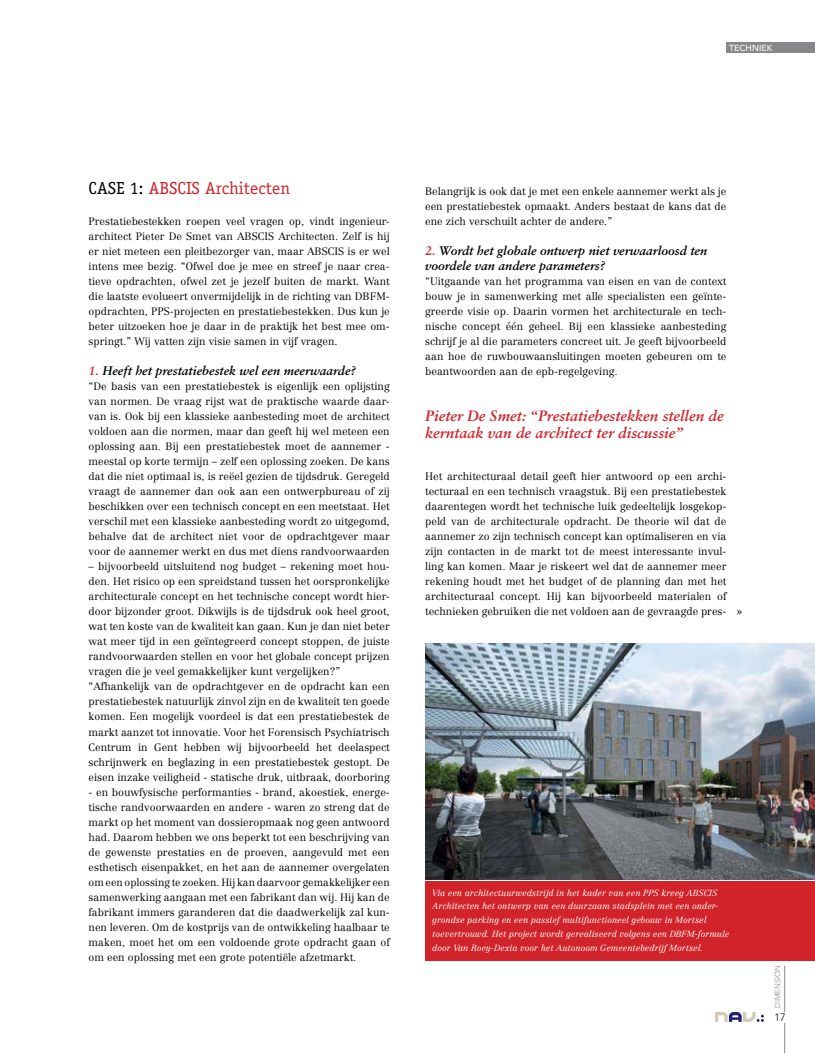
<style>
.page{position:relative;width:815px;height:1053px;background:#fff}
.page>*{position:absolute;margin:0;border:0;box-sizing:border-box;transform-origin:0 0}
.t1{font:17.5px "Officina Serif LT";color:#d2232a}
.t2{font:italic 700 15px/17.5px "Sabon LT";color:#d2232a}
.t3{font:italic 700 12.5px/15px "Sabon LT";color:#000}
.t4{font:300 10.62px/15px "Centennial LT";color:#000;text-align:justify}
.t5{font:300 10.62px "Avenir LT";color:#000}
.t6{font:300 10.5px "Centennial LT";color:#000}
.t7{font:italic 300 8.75px/13.8px "Centennial LT";color:#fff}
.t8{font:500 8.75px "Avenir LT";color:#fff}
.t9{font:300 7.5px "Avenir LT";color:#878889}
.s1{color:#000}
.s2{color:#d2232a}
</style>
<div class="page">
<hr style="left:784px;top:965px;width:1px;height:47px;background:#878889">
<hr style="left:784px;top:1022px;width:1px;height:30px;background:#878889">
<div style="left:726px;top:43px;width:89px;height:10px;background:#878889"></div>
<svg style="left:715px;top:1012px;width:49px;height:9px"></svg>
<img style="left:425px;top:643px;width:390px;height:236px">
<div style="left:425px;top:881px;width:390px;height:80px;background:#d2232a"></div>
<p class="t8" style="left:729px;top:43px;width:45px">TECHNIEK</p>
<h1 class="t1" style="left:89px;top:178px;width:203px"><span class="s1">CASE 1:</span> ABSCIS Architecten</h1>
<p class="t4" style="left:89px;top:214px;width:303px">Prestatiebestekken roepen veel vragen op, vindt ingenieur&shy;architect Pieter De Smet van ABSCIS Architecten. Zelf is hij er niet meteen een pleitbezorger van, maar ABSCIS is er wel intens mee bezig. “Ofwel doe je mee en streef je naar crea&shy;tieve opdrachten, ofwel zet je jezelf buiten de markt. Want die laatste evolueert onvermijdelijk in de richting van DBFM&shy;opdrachten, PPS-projecten en prestatiebestekken. Dus kun je beter uitzoeken hoe je daar in de praktijk het best mee om&shy;springt.” Wij vatten zijn visie samen in vijf vragen.</p>
<p class="t3" style="left:89px;top:363px;width:269px"><span class="s2">1.</span> Heeft het prestatiebestek wel een meerwaarde?</p>
<p class="t4" style="left:89px;top:379px;width:303px">“De basis van een prestatiebestek is eigenlijk een oplijsting van normen. De vraag rijst wat de praktische waarde daar&shy;van is. Ook bij een klassieke aanbesteding moet de architect voldoen aan die normen, maar dan geeft hij wel meteen een oplossing aan. Bij een prestatiebestek moet de aannemer - meestal op korte termijn – zelf een oplossing zoeken. De kans dat die niet optimaal is, is reëel gezien de tijdsdruk. Geregeld vraagt de aannemer dan ook aan een ontwerpbureau of zij beschikken over een technisch concept en een meetstaat. Het verschil met een klassieke aanbesteding wordt zo uitgegomd, behalve dat de architect niet voor de opdrachtgever maar voor de aannemer werkt en dus met diens randvoorwaarden</p>
<p class="t4" style="left:89px;top:559px;width:303px;text-align:left">– bijvoorbeeld uitsluitend nog budget – rekening moet hou&shy;den. Het risico op een spreidstand tussen het oorspronkelijke architecturale concept en het technische concept wordt hier&shy;door bijzonder groot. Dikwijls is de tijdsdruk ook heel groot, wat ten koste van de kwaliteit kan gaan. Kun je dan niet beter wat meer tijd in een geïntegreerd concept stoppen, de juiste randvoorwaarden stellen en voor het globale concept prijzen vragen die je veel gemakkelijker kunt vergelijken?” “Afhankelijk van de opdrachtgever en de opdracht kan een prestatiebestek natuurlijk zinvol zijn en de kwaliteit ten goede komen. Een mogelijk voordeel is dat een prestatiebestek de markt aanzet tot innovatie. Voor het Forensisch Psychiatrisch Centrum in Gent hebben wij bijvoorbeeld het deelaspect schrijnwerk en beglazing in een prestatiebestek gestopt. De eisen inzake veiligheid - statische druk, uitbraak, doorboring</p>
<p class="t4" style="left:89px;top:784px;width:303px">- en bouwfysische performanties - brand, akoestiek, energe&shy;tische randvoorwaarden en andere - waren zo streng dat de markt op het moment van dossieropmaak nog geen antwoord had. Daarom hebben we ons beperkt tot een beschrijving van de gewenste prestaties en de proeven, aangevuld met een esthetisch eisenpakket, en het aan de aannemer overgelaten</p>
<p class="t6" style="left:89px;top:875px;width:303px">om een oplossing te zoeken. Hij kan daarvoor gemakkelijker een</p>
<p class="t4" style="left:89px;top:889px;width:303px">samenwerking aangaan met een fabrikant dan wij. Hij kan de fabrikant immers garanderen dat die daadwerkelijk zal kun&shy;nen leveren. Om de kostprijs van de ontwikkeling haalbaar te maken, moet het om een voldoende grote opdracht gaan of om een oplossing met een grote potentiële afzetmarkt.</p>
<p class="t4" style="left:425px;top:184px;width:303px">Belangrijk is ook dat je met een enkele aannemer werkt als je een prestatiebestek opmaakt. Anders bestaat de kans dat de ene zich verschuilt achter de andere.”</p>
<p class="t3" style="left:425px;top:243px;width:283px"><span class="s2">2.</span> Wordt het globale ontwerp niet verwaarloosd ten voordele van andere parameters?</p>
<p class="t4" style="left:425px;top:274px;width:303px">“Uitgaande van het programma van eisen en van de context bouw je in samenwerking met alle specialisten een geïnte&shy;greerde visie op. Daarin vormen het architecturale en tech&shy;nische concept één geheel. Bij een klassieke aanbesteding schrijf je al die parameters concreet uit. Je geeft bijvoorbeeld aan hoe de ruwbouwaansluitingen moeten gebeuren om te beantwoorden aan de epb-regelgeving.</p>
<h2 class="t2" style="left:425px;top:406px;width:300px">Pieter De Smet: “Prestatiebestekken stellen de kerntaak van de architect ter discussie”</h2>
<p class="t4" style="left:425px;top:469px;width:303px">Het architecturaal detail geeft hier antwoord op een archi&shy;tecturaal en een technisch vraagstuk. Bij een prestatiebestek daarentegen wordt het technische luik gedeeltelijk losgekop&shy;peld van de architecturale opdracht. De theorie wil dat de aannemer zo zijn technisch concept kan optimaliseren en via zijn contacten in de markt tot de meest interessante invul&shy;ling kan komen. Maar je riskeert wel dat de aannemer meer rekening houdt met het budget of de planning dan met het architecturaal concept. Hij kan bijvoorbeeld materialen of technieken gebruiken die net voldoen aan de gevraagde pres-</p>
<p class="t4" style="left:736px;top:604px;width:7px">»</p>
<p class="t7" style="left:432px;top:885px;width:299px">Via een architectuurwedstrijd in het kader van een PPS kreeg ABSCIS Architecten het ontwerp van een duurzaam stadsplein met een onder&shy;grondse parking en een passief multifunctioneel gebouw in Mortsel toevertrouwd. Het project wordt gerealiseerd volgens een DBFM-formule door Van Roey-Dexia voor het Autonoom Gemeentebedrijf Mortsel.</p>
<p class="t9" style="left:773px;top:1007px;width:44px;rotate:-90deg">DIMENSION</p>
<p class="t5" style="left:774px;top:1011px;width:13px">17</p>
</div>
